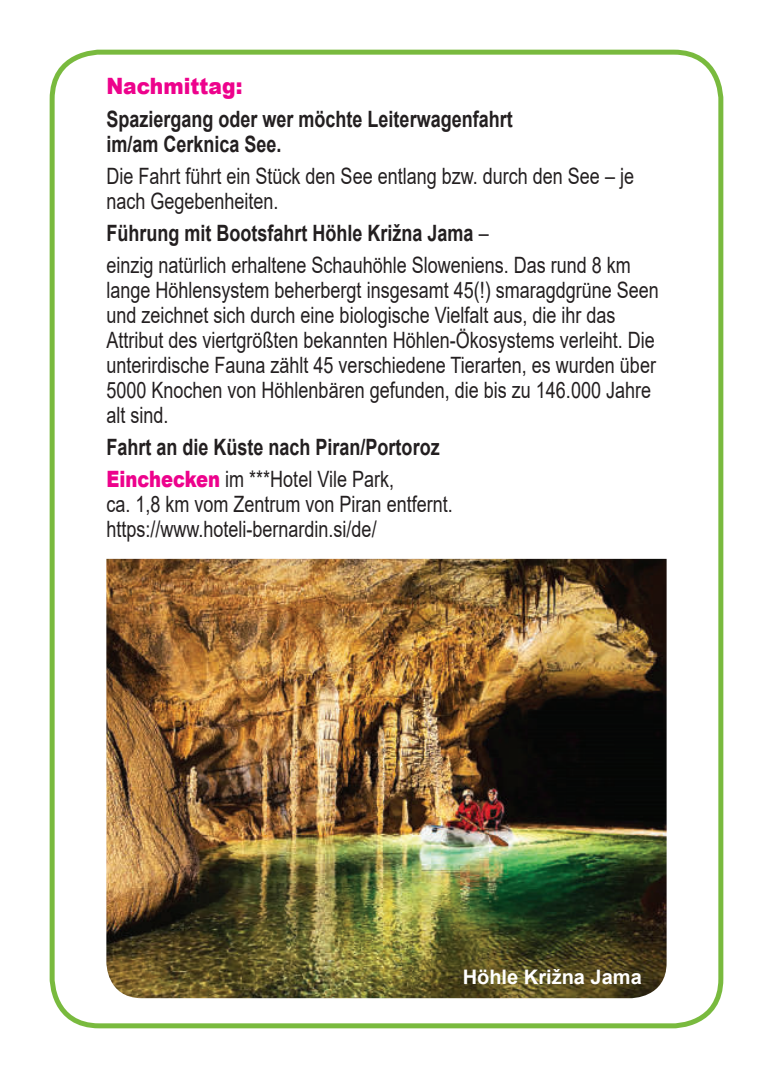
<style>
.page{position:relative;width:773px;height:1078px;background:#fff}
.page>*{position:absolute;margin:0;border:0;box-sizing:border-box;transform-origin:0 0}
.t1{font:22.5px/25px "Arial";color:#231f20;scale:.8 1}
.t2{font:700 22.5px/25px "Arial";color:#231f20;scale:.8 1}
.t3{font:900 22.5px "Arial";color:#ed028c;scale:.9 1}
.t4{font:700 20px "Arial";color:#fff}
.s1{font-weight:700}
.s2{font-weight:900;color:#ed028c}
.s3{font-weight:400}
</style>
<div class="page">
<div style="left:50px;top:50px;width:673px;height:978px;border:5px solid #79ba3e;border-radius:47px"></div>
<img style="left:106px;top:558px;width:560px;height:439px">
<p class="t3" style="left:106px;top:78px;width:153px">Nachmittag:</p>
<p class="t2" style="left:106px;top:108px;width:509px">Spaziergang oder wer möchte Leiterwagenfahrt im/am Cerknica See.</p>
<p class="t1" style="left:106px;top:165px;width:661px">Die Fahrt führt ein Stück den See entlang bzw. durch den See – je nach Gegebenheiten.</p>
<p class="t1" style="left:106px;top:219px;width:657px;line-height:32px"><span class="s1">Führung mit Bootsfahrt Höhle Križna Jama</span> –<br>einzig natürlich erhaltene Schauhöhle Sloweniens. Das rund 8 km</p>
<p class="t1" style="left:106px;top:279px;width:692px">lange Höhlensystem beherbergt insgesamt 45(!) smaragdgrüne Seen und zeichnet sich durch eine biologische Vielfalt aus, die ihr das Attribut des viertgrößten bekannten Höhlen-Ökosystems verleiht. Die unterirdische Fauna zählt 45 verschiedene Tierarten, es wurden über 5000 Knochen von Höhlenbären gefunden, die bis zu 146.000 Jahre alt sind.</p>
<p class="t2" style="left:106px;top:433px;width:418px;line-height:32px">Fahrt an die Küste nach Piran/Portoroz<br><span class="s2">Einchecken</span> <span class="s3">im ***Hotel Vile Park,</span></p>
<p class="t1" style="left:106px;top:493px;width:434px">ca. 1,8 km vom Zentrum von Piran entfernt. https://www.hoteli-bernardin.si/de/</p>
<p class="t4" style="left:462px;top:962px;width:180px">Höhle Križna Jama</p>
</div>
